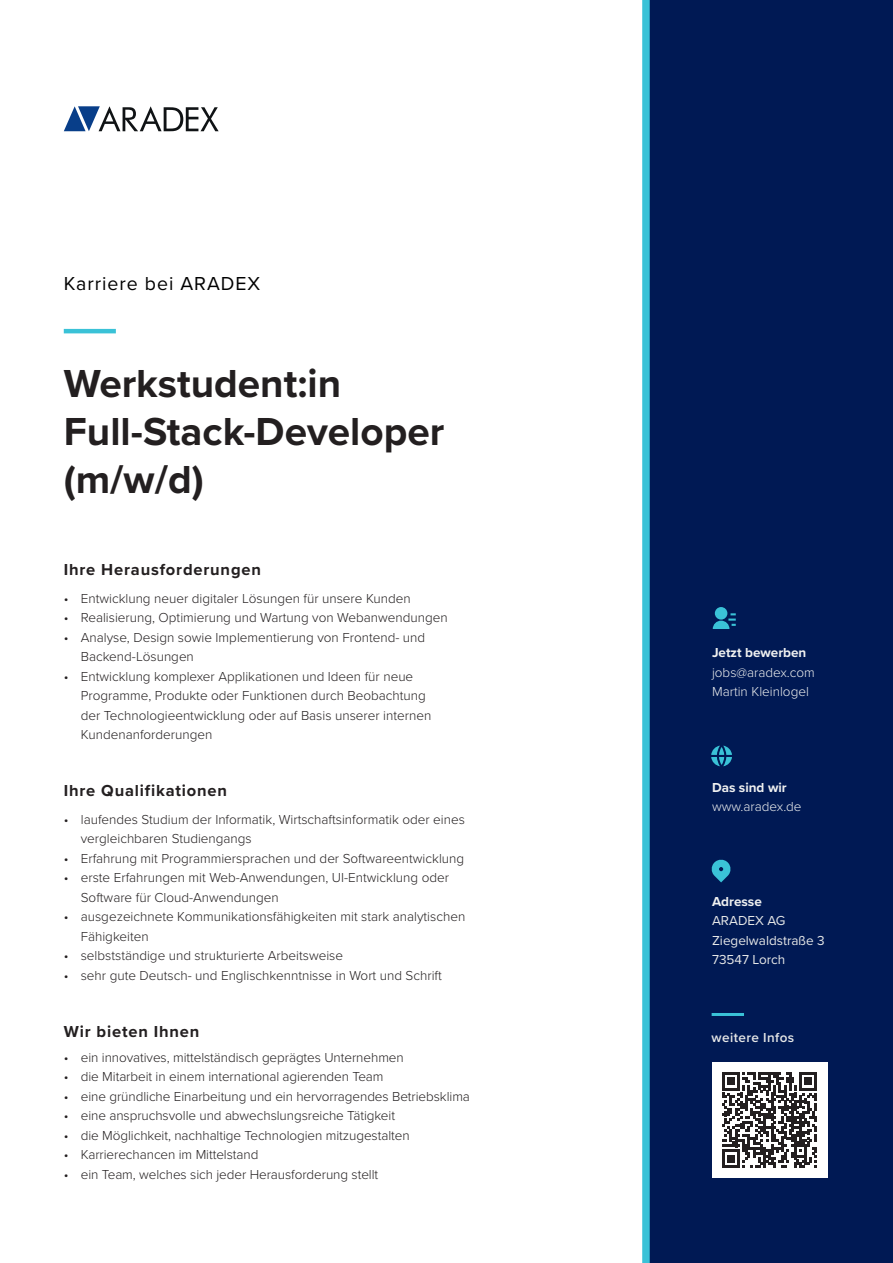
<style>
.page{position:relative;width:893px;height:1263px;background:#fff}
.page>*{position:absolute;margin:0;border:0;box-sizing:border-box;transform-origin:0 0}
.t1{font:700 40.5px/48px "Proxima Nova";color:#231f20}
.t2{font:19.5px "Proxima Nova";letter-spacing:.05em;color:#000001}
.t3{font:700 16.5px "Proxima Nova";letter-spacing:.05em;color:#231f20}
.t4{font:300 13.5px/19.5px "Proxima Nova";color:#231f20}
.t5{font:300 13.5px/19.5px "Proxima Nova";color:#eff0f0}
.t6{font:13.5px/19.5px "Proxima Nova";color:#e6e7e7}
.t7{font:700 13.5px "Proxima Nova";color:#eff0f0}
.t8{font:600 13.5px "Proxima Nova";letter-spacing:.03em;color:#e6e7e7}
</style>
<div class="page">
<div style="left:647px;top:0;width:246px;height:1263px;background:#001954"></div>
<hr style="left:64px;top:329px;width:52px;height:4px;background:#3ac2d7">
<hr style="left:712px;top:1013px;width:32px;height:3px;background:#3ac2d7">
<div style="left:642px;top:0;width:8px;height:1263px;background:#3ac2d7"></div>
<svg style="left:64px;top:106px;width:155px;height:25px"></svg>
<div style="left:712px;top:1062px;width:116px;height:116px;background:#fff"></div>
<svg style="left:722px;top:1072px;width:95px;height:95px"></svg>
<svg style="left:713px;top:607px;width:23px;height:22px"></svg>
<svg style="left:711px;top:746px;width:21px;height:20px"></svg>
<svg style="left:711px;top:859px;width:20px;height:23px"></svg>
<h2 class="t2" style="left:64px;top:269px;width:198px">Karriere bei ARADEX</h2>
<h1 class="t1" style="left:64px;top:358px;width:382px">Werkstudent:in<br>Full-Stack-Developer (m/w/d)</h1>
<p class="t3" style="left:64px;top:557px;width:199px">Ihre Herausforderungen</p>
<p class="t4" style="left:64px;top:588px;width:349px">• Entwicklung neuer digitaler Lösungen für unsere Kunden</p>
<p class="t4" style="left:64px;top:607px;width:385px">• Realisierung, Optimierung und Wartung von Webanwendungen</p>
<p class="t4" style="left:81px;top:627px;width:346px;text-indent:-17px">• Analyse, Design sowie Implementierung von Frontend- und<br>Backend-Lösungen</p>
<p class="t4" style="left:81px;top:666px;width:352px;text-indent:-17px">• Entwicklung komplexer Applikationen und Ideen für neue Programme, Produkte oder Funktionen durch Beobachtung der Technologieentwicklung oder auf Basis unserer internen Kundenanforderungen</p>
<p class="t3" style="left:64px;top:778px;width:165px">Ihre Qualifikationen</p>
<p class="t4" style="left:81px;top:809px;width:386px;text-indent:-17px">• laufendes Studium der Informatik, Wirtschaftsinformatik oder eines vergleichbaren Studiengangs</p>
<p class="t4" style="left:64px;top:848px;width:402px">• Erfahrung mit Programmiersprachen und der Softwareentwicklung</p>
<p class="t4" style="left:81px;top:867px;width:370px;text-indent:-17px">• erste Erfahrungen mit Web-Anwendungen, UI-Entwicklung oder<br>Software für Cloud-Anwendungen</p>
<p class="t4" style="left:81px;top:906px;width:386px;text-indent:-17px">• ausgezeichnete Kommunikationsfähigkeiten mit stark analytischen<br>Fähigkeiten</p>
<p class="t4" style="left:64px;top:945px;width:281px">• selbstständige und strukturierte Arbeitsweise</p>
<p class="t4" style="left:64px;top:965px;width:380px">• sehr gute Deutsch- und Englischkenntnisse in Wort und Schrift</p>
<p class="t3" style="left:64px;top:1019px;width:137px">Wir bieten Ihnen</p>
<p class="t4" style="left:64px;top:1047px;width:341px">• ein innovatives, mittelständisch geprägtes Unternehmen</p>
<p class="t4" style="left:64px;top:1066px;width:321px">• die Mitarbeit in einem international agierenden Team</p>
<p class="t4" style="left:64px;top:1086px;width:408px">• eine gründliche Einarbeitung und ein hervorragendes Betriebsklima</p>
<p class="t4" style="left:64px;top:1105px;width:333px">• eine anspruchsvolle und abwechslungsreiche Tätigkeit</p>
<p class="t4" style="left:64px;top:1125px;width:347px">• die Möglichkeit, nachhaltige Technologien mitzugestalten</p>
<p class="t4" style="left:64px;top:1144px;width:196px">• Karrierechancen im Mittelstand</p>
<p class="t4" style="left:64px;top:1164px;width:316px">• ein Team, welches sich jeder Herausforderung stellt</p>
<p class="t7" style="left:712px;top:643px;width:96px">Jetzt bewerben</p>
<p class="t5" style="left:712px;top:662px;width:104px">jobs@aradex.com<br>Martin Kleinlogel</p>
<p class="t7" style="left:712px;top:777px;width:76px">Das sind wir</p>
<p class="t5" style="left:712px;top:796px;width:91px">www.aradex.de</p>
<p class="t7" style="left:712px;top:891px;width:51px">Adresse</p>
<p class="t6" style="left:712px;top:911px;width:114px">ARADEX AG<br>Ziegelwaldstraße 3<br>73547 Lorch</p>
<p class="t8" style="left:712px;top:1027px;width:84px">weitere Infos</p>
</div>
